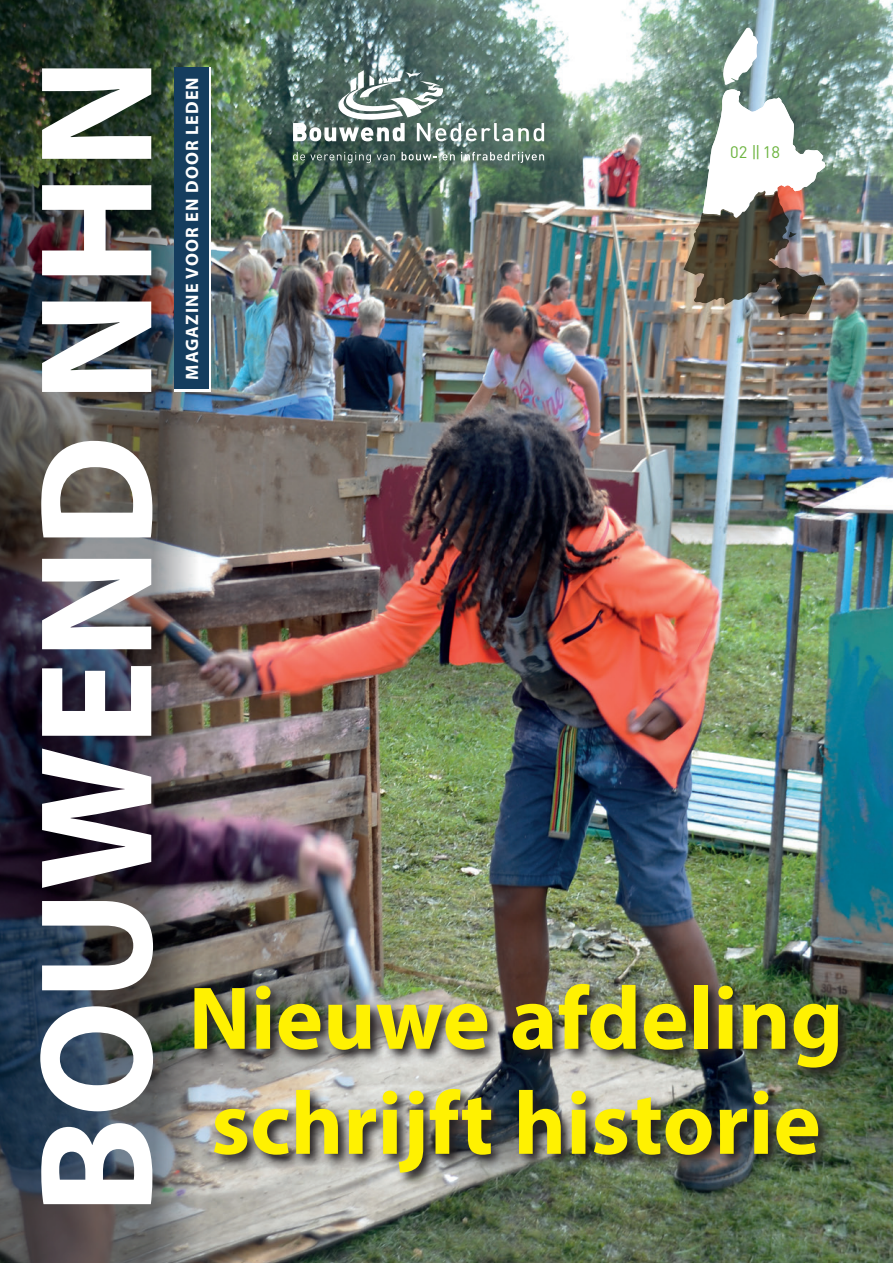
<style>
.page{position:relative;width:893px;height:1263px;background:#fff}
.page>*{position:absolute;margin:0;border:0;box-sizing:border-box;transform-origin:0 0}
.t1{font:700 162px "Myriad Pro";color:#fff}
.t2{font:700 90px/105px "Myriad Pro";color:#fff101}
.t3{font:700 18px "Myriad Pro";letter-spacing:.06em;color:#fff}
.t4{font:16.5px "DIN";color:#6cb43f}
</style>
<div class="page">
<img style="left:211px;top:0;width:682px;height:1263px">
<img style="left:0;top:0;width:211px;height:1263px">
<svg style="left:174px;top:68px;width:36px;height:324px"></svg>
<div style="left:174px;top:68px;width:34px;height:321px;background:#153d5e"></div>
<img style="left:191px;top:980px;width:662px;height:208px">
<svg style="left:293px;top:70px;width:251px;height:71px"></svg>
<svg style="left:293px;top:152px;width:78px;height:11px"></svg>
<svg style="left:377px;top:154px;width:18px;height:6px"></svg>
<svg style="left:402px;top:152px;width:53px;height:8px"></svg>
<svg style="left:461px;top:152px;width:83px;height:11px"></svg>
<img style="left:684px;top:27px;width:142px;height:290px">
<h1 class="t1" style="left:-9px;top:1215px;width:1158px;rotate:-90deg">BOUWEND NHN</h1>
<p class="t3" style="left:180px;top:380px;width:304px;rotate:-90deg">MAGAZINE VOOR EN DOOR LEDEN</p>
<p class="t4" style="left:730px;top:142px;width:52px">02 || 18</p>
<p class="t2" style="left:189px;top:963px;width:656px">Nieuwe afdeling schrijft historie</p>
</div>
